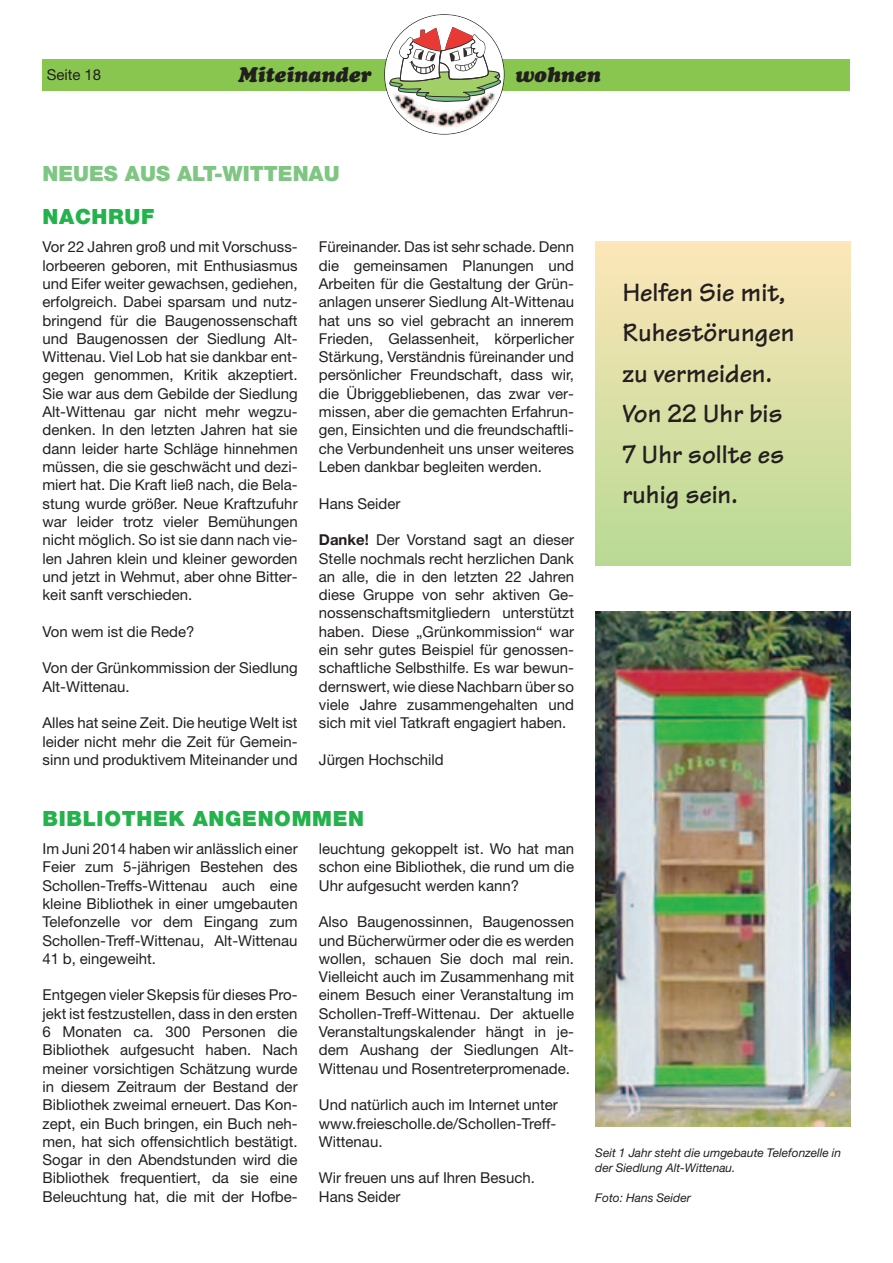
<style>
.page{position:relative;width:893px;height:1263px;background:#fff}
.page>*{position:absolute;margin:0;border:0;box-sizing:border-box;transform-origin:0 0}
.t1{font:700 27px/40.5px "Tekton";color:#231f20}
.t2{font:900 21px "Helvetica Neue LT Std";letter-spacing:.035em;color:#23b24b}
.t3{font:900 21px "Helvetica Neue LT Std";color:#7ec682}
.t4{font:italic 900 21px "Cooper";color:#231f20}
.t5{font:15px/18.3px "Helvetica Neue LT Std";color:#231f20;text-align:justify}
.t6{font:italic 12px/15px "Helvetica Neue LT Std";color:#231f20}
.s1{font-weight:700}
</style>
<div class="page">
<div style="left:43px;top:60px;width:807px;height:31px;background:#89c650"></div>
<svg style="left:384px;top:14px;width:121px;height:121px"></svg>
<img style="left:392px;top:91px;width:103px;height:36px">
<img style="left:595px;top:612px;width:255px;height:515px">
<div style="left:595px;top:241px;width:255px;height:325px;background:linear-gradient(to bottom,#fde6b8,#b8da94)"></div>
<p class="t5" style="left:47px;top:68px;width:56px">Seite 18</p>
<h2 class="t4" style="left:238px;top:67px;width:135px">Miteinander</h2>
<h2 class="t4" style="left:515px;top:67px;width:87px">wohnen</h2>
<h2 class="t3" style="left:43px;top:166px;width:299px">NEUES AUS ALT-WITTENAU</h2>
<h2 class="t2" style="left:43px;top:209px;width:113px">NACHRUF</h2>
<p class="t5" style="left:43px;top:239px;width:257px">Vor 22 Jahren groß und mit Vorschuss&shy;lorbeeren geboren, mit Enthusiasmus und Eifer weiter gewachsen, gediehen, erfolgreich. Dabei sparsam und nutz&shy;bringend für die Baugenossenschaft und Baugenossen der Siedlung Alt-Wittenau. Viel Lob hat sie dankbar ent&shy;gegen genommen, Kritik akzeptiert.<br>Sie war aus dem Gebilde der Siedlung Alt-Wittenau gar nicht mehr wegzu&shy;denken. In den letzten Jahren hat sie dann leider harte Schläge hinnehmen müssen, die sie geschwächt und dezi&shy;miert hat. Die Kraft ließ nach, die Bela&shy;stung wurde größer. Neue Kraftzufuhr war leider trotz vieler Bemühungen nicht möglich. So ist sie dann nach vie&shy;len Jahren klein und kleiner geworden und jetzt in Wehmut, aber ohne Bitter&shy;keit sanft verschieden.</p>
<p class="t5" style="left:43px;top:624px;width:153px">Von wem ist die Rede?</p>
<p class="t5" style="left:43px;top:660px;width:257px">Von der Grünkommission der Siedlung<br>Alt-Wittenau.</p>
<p class="t5" style="left:43px;top:715px;width:257px">Alles hat seine Zeit. Die heutige Welt ist leider nicht mehr die Zeit für Gemein&shy;sinn und produktivem Miteinander und</p>
<p class="t5" style="left:319px;top:239px;width:257px">Füreinander. Das ist sehr schade. Denn die gemeinsamen Planungen und Arbeiten für die Gestaltung der Grün&shy;anlagen unserer Siedlung Alt-Wittenau hat uns so viel gebracht an innerem Frieden, Gelassenheit, körperlicher Stärkung, Verständnis füreinander und persönlicher Freundschaft, dass wir, die Übriggebliebenen, das zwar ver&shy;missen, aber die gemachten Erfahrun&shy;gen, Einsichten und die freundschaftli&shy;che Verbundenheit uns unser weiteres Leben dankbar begleiten werden.</p>
<p class="t5" style="left:319px;top:496px;width:83px">Hans Seider</p>
<p class="t5" style="left:319px;top:532px;width:257px"><span class="s1">Danke!</span> Der Vorstand sagt an dieser Stelle nochmals recht herzlichen Dank an alle, die in den letzten 22 Jahren diese Gruppe von sehr aktiven Ge&shy;nossenschaftsmitgliedern unterstützt haben. Diese „Grünkommission“ war ein sehr gutes Beispiel für genossen&shy;schaftliche Selbsthilfe. Es war bewun&shy;dernswert, wie diese Nachbarn über so viele Jahre zusammengehalten und sich mit viel Tatkraft engagiert haben.</p>
<p class="t5" style="left:319px;top:752px;width:126px">Jürgen Hochschild</p>
<h2 class="t2" style="left:43px;top:811px;width:323px">BIBLIOTHEK ANGENOMMEN</h2>
<p class="t5" style="left:43px;top:841px;width:257px">Im Juni 2014 haben wir anlässlich einer Feier zum 5-jährigen Bestehen des Schollen-Treffs-Wittenau auch eine kleine Bibliothek in einer umgebauten Telefonzelle vor dem Eingang zum Schollen-Treff-Wittenau, Alt-Wittenau 41 b, eingeweiht.</p>
<p class="t5" style="left:43px;top:987px;width:257px">Entgegen vieler Skepsis für dieses Pro&shy;jekt ist festzustellen, dass in den ersten 6 Monaten ca. 300 Personen die Bibliothek aufgesucht haben. Nach meiner vorsichtigen Schätzung wurde in diesem Zeitraum der Bestand der Bibliothek zweimal erneuert. Das Kon&shy;zept, ein Buch bringen, ein Buch neh&shy;men, hat sich offensichtlich bestätigt.<br>Sogar in den Abendstunden wird die Bibliothek frequentiert, da sie eine Beleuchtung hat, die mit der Hofbe-</p>
<p class="t5" style="left:319px;top:841px;width:257px">leuchtung gekoppelt ist. Wo hat man schon eine Bibliothek, die rund um die Uhr aufgesucht werden kann?</p>
<p class="t5" style="left:319px;top:914px;width:257px">Also Baugenossinnen, Baugenossen und Bücherwürmer oder die es werden wollen, schauen Sie doch mal rein.<br>Vielleicht auch im Zusammenhang mit einem Besuch einer Veranstaltung im Schollen-Treff-Wittenau. Der aktuelle Veranstaltungskalender hängt in je&shy;dem Aushang der Siedlungen Alt-Wittenau und Rosentreterpromenade.</p>
<p class="t5" style="left:319px;top:1097px;width:241px">Und natürlich auch im Internet unter www.freiescholle.de/Schollen-Treff-Wittenau.</p>
<p class="t5" style="left:319px;top:1170px;width:217px">Wir freuen uns auf Ihren Besuch.<br>Hans Seider</p>
<h1 class="t1" style="left:622px;top:276px;width:173px">Helfen Sie mit,<br>Ruhestörungen zu vermeiden.<br>Von 22 Uhr bis<br>7 Uhr sollte es ruhig sein.</h1>
<p class="t6" style="left:595px;top:1146px;width:247px">Seit 1 Jahr steht die umgebaute Telefonzelle in der Siedlung Alt-Wittenau.</p>
<p class="t6" style="left:595px;top:1191px;width:97px">Foto: Hans Seider</p>
</div>
